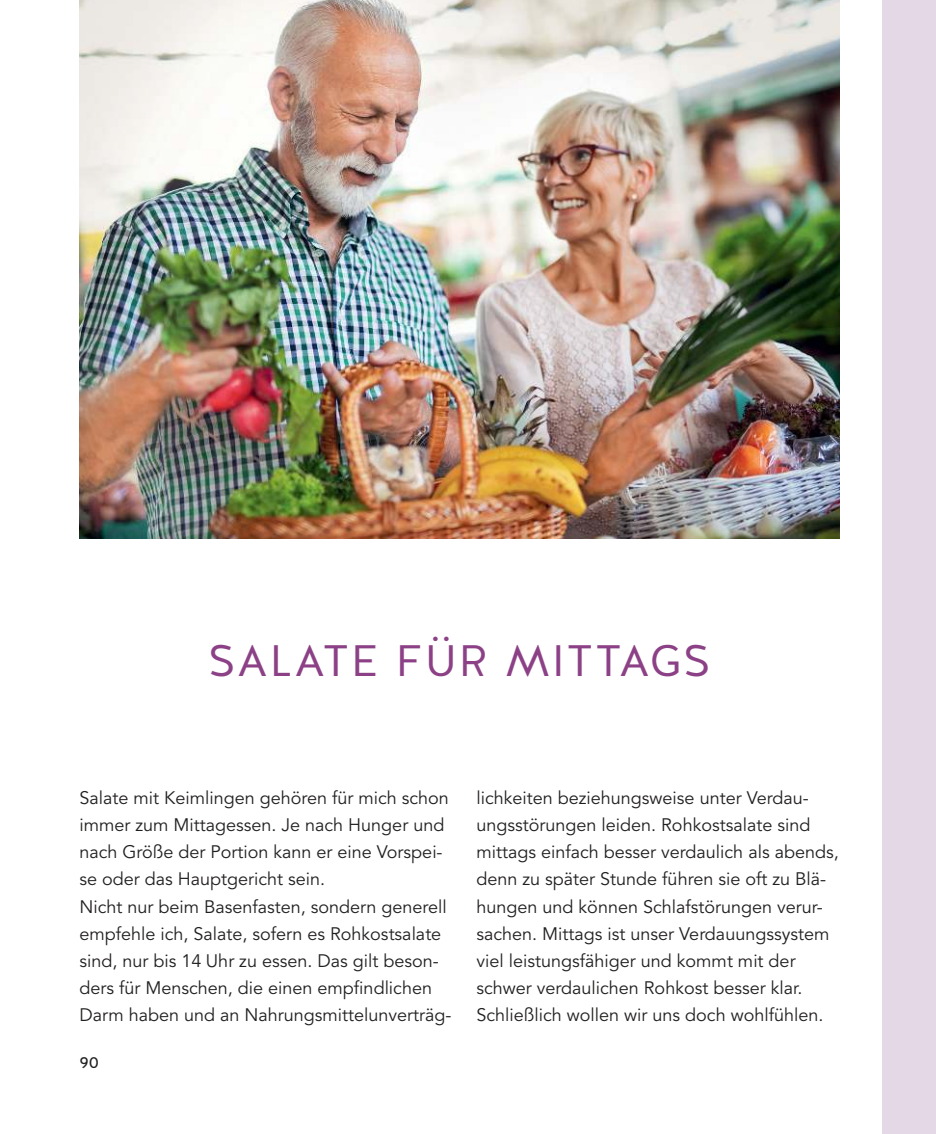
<style>
.page{position:relative;width:936px;height:1134px;background:#fff}
.page>*{position:absolute;margin:0;border:0;box-sizing:border-box;transform-origin:0 0}
.t1{font:44px "Halis GR";letter-spacing:.05em;color:#8c4187}
.t2{font:18px/27.2px "Avenir LT Std";color:#221f1f}
.t3{font:16px "Halis GR";color:#221f1f}
</style>
<div class="page">
<div style="left:882px;top:0;width:53px;height:1134px;background:#e4d8e7"></div>
<img style="left:79px;top:0;width:760px;height:539px">
<h1 class="t1" style="left:208px;top:635px;width:503px">SALATE FÜR MITTAGS</h1>
<p class="t2" style="left:79px;top:785px;width:373px">Salate mit Keimlingen gehören für mich schon immer zum Mittagessen. Je nach Hunger und nach Größe der Portion kann er eine Vorspei&shy;se oder das Hauptgericht sein.<br>Nicht nur beim Basenfasten, sondern generell empfehle ich, Salate, sofern es Rohkostsalate sind, nur bis 14 Uhr zu essen. Das gilt beson&shy;ders für Menschen, die einen empfindlichen Darm haben und an Nahrungsmittelunverträg-</p>
<p class="t2" style="left:476px;top:785px;width:364px">lichkeiten beziehungsweise unter Verdau&shy;ungsstörungen leiden. Rohkostsalate sind mittags einfach besser verdaulich als abends, denn zu später Stunde führen sie oft zu Blä&shy;hungen und können Schlafstörungen verur&shy;sachen. Mittags ist unser Verdauungssystem viel leistungsfähiger und kommt mit der schwer verdaulichen Rohkost besser klar.<br>Schließlich wollen wir uns doch wohlfühlen.</p>
<p class="t3" style="left:79px;top:1053px;width:21px">90</p>
</div>
